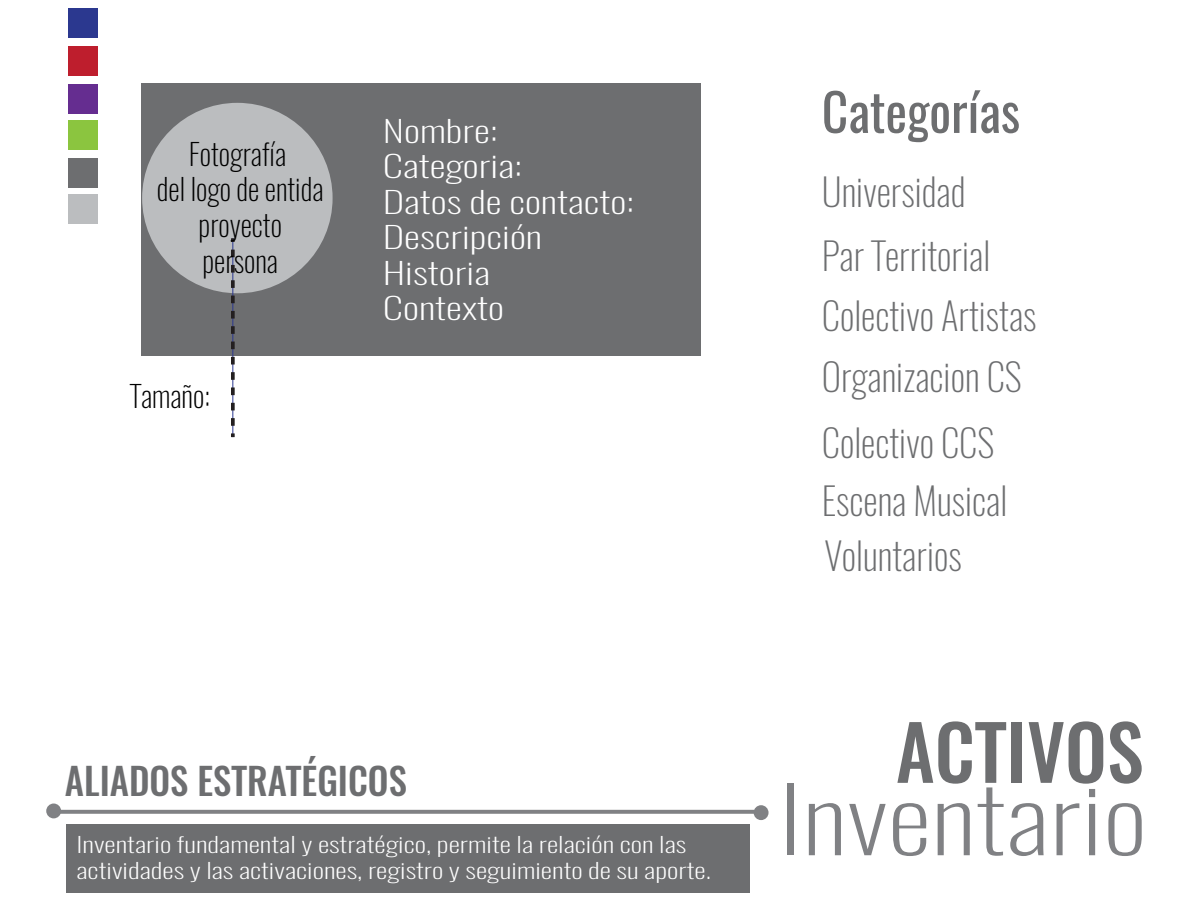
<style>
.page{position:relative;width:1188px;height:918px;background:#fff}
.page>*{position:absolute;margin:0;border:0;box-sizing:border-box;transform-origin:0 0}
.t1{font:200 88.8px "Oswald";color:#808184;scale:1.29 1}
.t2{font:500 75px "Oswald";color:#6d6e70}
.t3{font:51.75px "Oswald";color:#6d6e70}
.t4{font:200 37.65px/64.5px "Oswald";color:#6d6e70}
.t5{font:500 37.2px "Oswald";color:#6d6e70}
.t6{font:200 29.55px/35.5px "Oswald";color:#fff;scale:1.4 1}
.t7{font:200 29.55px/35.5px "Oswald";color:#000;text-align:center}
.t8{font:200 21px "Oswald";color:#fff;scale:1.4 1}
</style>
<div class="page">
<div style="left:141px;top:84px;width:560px;height:272px;background:#6d6e70"></div>
<div style="left:142px;top:103px;width:191px;height:190px;background:#bbbdbf;border-radius:50%"></div>
<div style="left:66px;top:824px;width:683px;height:68px;background:#6d6e70"></div>
<div style="left:46px;top:804px;width:15px;height:14px;background:#808184;border-radius:50%"></div>
<div style="left:754px;top:805px;width:15px;height:15px;background:#808184;border-radius:50%"></div>
<svg style="left:60px;top:810px;width:694px;height:4px;background:#86878a"></svg>
<div style="left:68px;top:9px;width:29px;height:29px;background:#2b388f"></div>
<div style="left:68px;top:46px;width:29px;height:30px;background:#be1e2d"></div>
<div style="left:68px;top:84px;width:29px;height:29px;background:#652d90"></div>
<div style="left:68px;top:120px;width:29px;height:30px;background:#8bc53f"></div>
<div style="left:68px;top:194px;width:29px;height:30px;background:#bbbdbf"></div>
<div style="left:68px;top:159px;width:29px;height:29px;background:#6d6e70"></div>
<svg style="left:231px;top:238px;width:4px;height:4px"></svg>
<svg style="left:231px;top:250px;width:4px;height:187px"></svg>
<h3 class="t7" style="left:157px;top:133px;width:168px">Fotografía<br>del logo de entida proyecto<br>persona</h3>
<h3 class="t7" style="left:130px;top:375px;width:81px">Tamaño:</h3>
<h3 class="t6" style="left:383px;top:109px;width:181px">Nombre:<br>Categoria:<br>Datos de contacto:<br>Descripción<br>Historia<br>Contexto</h3>
<h3 class="t5" style="left:65px;top:761px;width:343px">ALIADOS ESTRATÉGICOS</h3>
<p class="t8" style="left:76px;top:826px;width:437px">Inventario fundamental y estratégico, permite la relación con las</p>
<p class="t8" style="left:76px;top:851px;width:455px">actividades y las activaciones, registro y seguimiento de su aporte.</p>
<h3 class="t3" style="left:822px;top:66px;width:200px">Categorías</h3>
<h3 class="t4" style="left:822px;top:155px;width:170px">Universidad<br>Par Territorial</h3>
<h3 class="t4" style="left:822px;top:281px;width:216px;line-height:60.9px">Colectivo Artistas<br>Organizacion CS</h3>
<h3 class="t4" style="left:822px;top:409px;width:187px;line-height:58.7px">Colectivo CCS<br>Escena Musical</h3>
<h3 class="t4" style="left:824px;top:519px;width:139px">Voluntarios</h3>
<h2 class="t2" style="left:896px;top:713px;width:249px">ACTIVOS</h2>
<h1 class="t1" style="left:779px;top:740px;width:287px">Inventario</h1>
</div>
